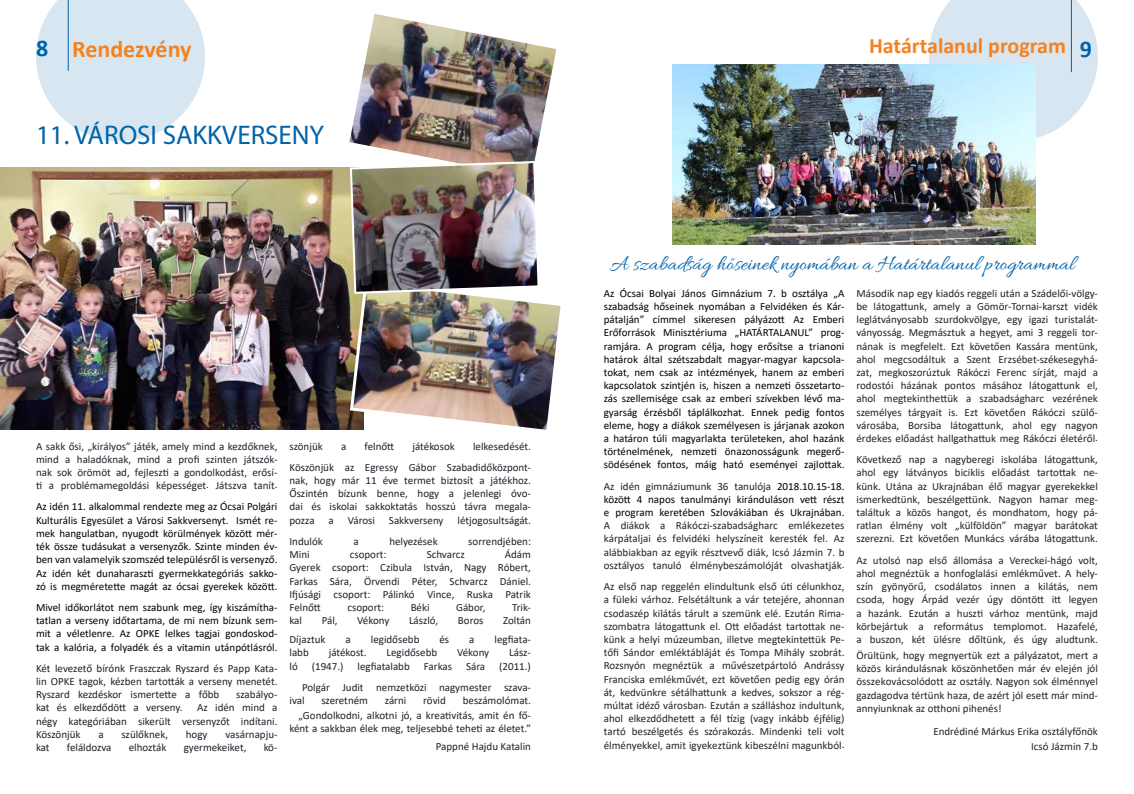
<style>
.page{position:relative;width:1134px;height:794px;background:#fff}
.page>*{position:absolute;margin:0;border:0;box-sizing:border-box;transform-origin:0 0}
.t1{font:27px "Myriad Pro";color:#0063a9}
.t2{font:700 24px "Calibri";letter-spacing:-.005em;color:#f58220}
.t3{font:700 24px "Calibri";color:#0063a9}
.t4{font:22px "Allura";color:#0063a9}
.t5{font:700 22px "Calibri";color:#f58220}
.t6{font:11px/13.2px "Calibri";color:#222;text-align:justify}
.t7{font:11px/13.2px "Calibri";color:#000;text-align:justify}
.t8{font:11px/13.2px "Calibri";color:#1d2129;text-align:justify}
.s1{color:#222}
</style>
<div class="page">
<svg style="left:929px;top:0;width:169px;height:141px;background:#dce9f2"></svg>
<svg style="left:36px;top:0;width:169px;height:141px"></svg>
<img style="left:0;top:167px;width:348px;height:262px">
<img style="left:344px;top:14px;width:213px;height:169px">
<img style="left:348px;top:160px;width:213px;height:270px">
<img style="left:673px;top:64px;width:362px;height:180px">
<h2 class="t2" style="left:72px;top:32px;width:121px">Rendezvény</h2>
<h3 class="t5" style="left:869px;top:31px;width:198px">Határtalanul program</h3>
<h2 class="t3" style="left:36px;top:31px;width:14px">8</h2>
<h2 class="t3" style="left:1080px;top:32px;width:14px">9</h2>
<h1 class="t1" style="left:36px;top:118px;width:289px">11. VÁROSI SAKKVERSENY</h1>
<p class="t8" style="left:36px;top:439px;width:243px">A sakk ősi, „királyos” játék, amely mind a kezdőknek, mind a haladóknak, mind a profi szinten játszók&shy;nak sok örömöt ad, fejleszti a gondolkodást, erősí&shy;ti a problémamegoldási képességet. Játszva tanít.</p>
<p class="t7" style="left:36px;top:500px;width:243px">Az idén 11. alkalommal rendezte meg az Ócsai Polgári Kulturális Egyesület a Városi Sakkversenyt. Ismét re&shy;mek hangulatban, nyugodt körülmények között mér&shy;ték össze tudásukat a versenyzők. Szinte minden év&shy;ben van valamelyik szomszéd településről is versenyző.<br>Az idén két dunaharaszti gyermekkategóriás sakko&shy;zó is megméretette magát az ócsai gyerekek között.</p>
<p class="t7" style="left:36px;top:600px;width:243px">Mivel időkorlátot nem szabunk meg, így kiszámítha&shy;tatlan a verseny időtartama, de mi nem bízunk sem&shy;mit a véletlenre. Az OPKE lelkes tagjai gondoskod&shy;tak a kalória, a folyadék és a vitamin utánpótlásról.</p>
<p class="t8" style="left:36px;top:661px;width:243px">Két levezető bírónk Fraszczak Ryszard és Papp Kata&shy;lin OPKE tagok, kézben tartották a verseny menetét.<br>Ryszard kezdéskor ismertette a főbb</p>
<p class="t8" style="left:236px;top:687px;width:43px">szabályo-</p>
<p class="t8" style="left:36px;top:701px;width:148px">kat és elkezdődött a verseny.</p>
<p class="t8" style="left:36px;top:701px;width:243px;text-indent:161px">Az idén mind a négy kategóriában sikerült versenyzőt indítani.<br>Köszönjük</p>
<p class="t8" style="left:98px;top:727px;width:7px">a</p>
<p class="t8" style="left:121px;top:727px;width:48px">szülőknek,</p>
<p class="t8" style="left:186px;top:727px;width:23px">hogy</p>
<p class="t8" style="left:225px;top:727px;width:54px">vasárnapju-</p>
<p class="t8" style="left:36px;top:740px;width:15px">kat</p>
<p class="t8" style="left:67px;top:740px;width:46px">feláldozva</p>
<p class="t8" style="left:129px;top:740px;width:39px">elhozták</p>
<p class="t8" style="left:184px;top:740px;width:64px">gyermekeiket,</p>
<p class="t8" style="left:264px;top:740px;width:15px">kö-</p>
<p class="t8" style="left:289px;top:439px;width:35px">szönjük</p>
<p class="t8" style="left:341px;top:439px;width:7px">a</p>
<p class="t8" style="left:365px;top:439px;width:31px">felnőtt</p>
<p class="t8" style="left:412px;top:439px;width:44px">játékosok</p>
<p class="t8" style="left:289px;top:435px;width:243px;line-height:21.2px;text-align:right">lelkesedését.<br>Köszönjük az Egressy Gábor Szabadidőközpont-</p>
<p class="t8" style="left:289px;top:473px;width:243px">nak, hogy már 11 éve termet biztosít a játékhoz.<br>Őszintén bízunk benne, hogy a jelenlegi óvo&shy;dai és iskolai sakkoktatás hosszú távra megala&shy;pozza</p>
<p class="t8" style="left:329px;top:513px;width:7px">a</p>
<p class="t8" style="left:348px;top:513px;width:29px">Városi</p>
<p class="t8" style="left:389px;top:513px;width:56px">Sakkverseny</p>
<p class="t8" style="left:458px;top:513px;width:75px">létjogosultságát.</p>
<p class="t8" style="left:289px;top:534px;width:35px">Indulók</p>
<p class="t8" style="left:353px;top:534px;width:7px">a</p>
<p class="t8" style="left:389px;top:534px;width:50px">helyezések</p>
<p class="t8" style="left:468px;top:534px;width:64px">sorrendjében:</p>
<p class="t8" style="left:289px;top:547px;width:22px">Mini</p>
<p class="t8" style="left:350px;top:547px;width:38px">csoport:</p>
<p class="t8" style="left:427px;top:547px;width:40px">Schvarcz</p>
<p class="t8" style="left:289px;top:547px;width:243px;text-indent:215px">Ádám Gyerek csoport: Czibula István, Nagy Róbert, Farkas Sára, Örvendi Péter, Schvarcz Dániel.<br>Ifjúsági csoport: Pálinkó Vince, Ruska Patrik Felnőtt</p>
<p class="t8" style="left:347px;top:600px;width:38px">csoport:</p>
<p class="t8" style="left:411px;top:600px;width:20px">Béki</p>
<p class="t8" style="left:456px;top:600px;width:31px">Gábor,</p>
<p class="t8" style="left:512px;top:600px;width:20px">Trik-</p>
<p class="t8" style="left:289px;top:613px;width:14px">kal</p>
<p class="t8" style="left:322px;top:613px;width:17px">Pál,</p>
<p class="t8" style="left:357px;top:613px;width:34px">Vékony</p>
<p class="t8" style="left:409px;top:613px;width:31px">László,</p>
<p class="t8" style="left:458px;top:613px;width:27px">Boros</p>
<p class="t8" style="left:503px;top:613px;width:29px">Zoltán</p>
<p class="t8" style="left:289px;top:632px;width:37px">Díjaztuk</p>
<p class="t8" style="left:346px;top:632px;width:7px">a</p>
<p class="t8" style="left:371px;top:632px;width:50px">legidősebb</p>
<p class="t8" style="left:439px;top:632px;width:11px">és</p>
<p class="t8" style="left:469px;top:632px;width:7px">a</p>
<p class="t8" style="left:495px;top:632px;width:38px">legfiata-</p>
<p class="t8" style="left:289px;top:646px;width:21px">labb</p>
<p class="t8" style="left:329px;top:646px;width:39px">játékost.</p>
<p class="t8" style="left:386px;top:646px;width:52px">Legidősebb</p>
<p class="t8" style="left:457px;top:646px;width:34px">Vékony</p>
<p class="t8" style="left:509px;top:646px;width:23px">Lász-</p>
<p class="t8" style="left:289px;top:659px;width:10px">ló</p>
<p class="t8" style="left:312px;top:659px;width:33px">(1947.)</p>
<p class="t8" style="left:357px;top:659px;width:54px">legfiatalabb</p>
<p class="t8" style="left:424px;top:659px;width:30px">Farkas</p>
<p class="t8" style="left:466px;top:659px;width:21px">Sára</p>
<p class="t8" style="left:302px;top:655px;width:230px;line-height:21.2px;text-align:right">(2011.)<br>Polgár Judit nemzetközi nagymester szava-</p>
<p class="t8" style="left:289px;top:693px;width:17px">ival</p>
<p class="t8" style="left:321px;top:693px;width:48px">szeretném</p>
<p class="t8" style="left:385px;top:693px;width:23px">zárni</p>
<p class="t8" style="left:423px;top:693px;width:24px">rövid</p>
<p class="t8" style="left:298px;top:692px;width:234px;line-height:15px;text-align:right">beszámolómat.<br>„Gondolkodni, alkotni jó, a kreativitás, amit én fő-</p>
<p class="t8" style="left:289px;top:719px;width:243px;line-height:17.7px;text-align:right">ként a sakkban élek meg, teljesebbé teheti az életet.”<br>Pappné Hajdu Katalin</p>
<h3 class="t4" style="left:610px;top:251px;width:466px">A szabadság hőseinek nyomában a Határtalanul programmal</h3>
<p class="t7" style="left:604px;top:286px;width:242px">Az Ócsai Bolyai János Gimnázium 7. b osztálya „A szabadság hőseinek nyomában a Felvidéken és Kár&shy;pátalján” címmel sikeresen pályázott Az Emberi Erőforrások Minisztériuma „HATÁRTALANUL” prog&shy;ramjára. A program célja, hogy erősítse a trianoni határok által szétszabdalt magyar-magyar kapcsola&shy;tokat, nem csak az intézmények, hanem az emberi kapcsolatok szintjén is, hiszen a nemzeti összetarto&shy;zás szellemisége csak az emberi szívekben lévő ma&shy;gyarság érzésből táplálkozhat. Ennek pedig fontos eleme, hogy a diákok személyesen is járjanak azokon a határon túli magyarlakta területeken, ahol hazánk történelmének, nemzeti önazonosságunk megerő&shy;södésének fontos, máig ható eseményei zajlottak.</p>
<p class="t7" style="left:604px;top:479px;width:242px"><span class="s1">Az idén gimnáziumunk 36 tanulója</span> 2018.10.15-18. között 4 napos tanulmányi kiránduláson vett részt e program keretében Szlovákiában és Ukrajnában.</p>
<p class="t6" style="left:604px;top:519px;width:242px">A diákok a Rákóczi-szabadságharc emlékezetes kárpátaljai és felvidéki helyszíneit keresték fel. Az alábbiakban az egyik résztvevő diák, Icsó Jázmin 7. b osztályos tanuló élménybeszámolóját olvashatják.</p>
<p class="t6" style="left:604px;top:579px;width:242px">Az első nap reggelén elindultunk első úti célunkhoz, a füleki várhoz. Felsétáltunk a vár tetejére, ahonnan csodaszép kilátás tárult a szemünk elé. Ezután Rima&shy;szombatra látogattunk el. Ott előadást tartottak ne&shy;künk a helyi múzeumban, illetve megtekintettük Pe&shy;tőfi Sándor emléktábláját és Tompa Mihály szobrát.<br>Rozsnyón megnéztük a művészetpártoló Andrássy Franciska emlékművét, ezt követően pedig egy órán át, kedvünkre sétálhattunk a kedves, sokszor a rég&shy;múltat idéző városban. Ezután a szálláshoz indultunk, ahol elkezdődhetett a fél tízig (vagy inkább éjfélig) tartó beszélgetés és szórakozás. Mindenki teli volt élményekkel, amit igyekeztünk kibeszélni magunkból.</p>
<p class="t6" style="left:856px;top:286px;width:243px">Második nap egy kiadós reggeli után a Szádelői-völgy&shy;be látogattunk, amely a Gömör-Tornai-karszt vidék leglátványosabb szurdokvölgye, egy igazi turistalát&shy;ványosság. Megmásztuk a hegyet, ami 3 reggeli tor&shy;nának is megfelelt. Ezt követően Kassára mentünk, ahol megcsodáltuk a Szent Erzsébet-székesegyhá&shy;zat, megkoszorúztuk Rákóczi Ferenc sírját, majd a rodostói házának pontos másához látogattunk el, ahol megtekinthettük a szabadságharc vezérének személyes tárgyait is. Ezt követően Rákóczi szülő&shy;városába, Borsiba látogattunk, ahol egy nagyon érdekes előadást hallgathattuk meg Rákóczi életéről.</p>
<p class="t6" style="left:856px;top:453px;width:243px">Következő nap a nagyberegi iskolába látogattunk, ahol egy látványos biciklis előadást tartottak ne&shy;künk. Utána az Ukrajnában élő magyar gyerekekkel ismerkedtünk, beszélgettünk. Nagyon hamar meg&shy;találtuk a közös hangot, és mondhatom, hogy pá&shy;ratlan élmény volt „külföldön” magyar barátokat szerezni. Ezt követően Munkács várába látogattunk.</p>
<p class="t6" style="left:856px;top:553px;width:243px">Az utolsó nap első állomása a Vereckei-hágó volt, ahol megnéztük a honfoglalási emlékművet. A hely&shy;szín gyönyörű, csodálatos innen a kilátás, nem csoda, hogy Árpád vezér úgy döntött itt legyen a hazánk. Ezután a huszti várhoz mentünk, majd körbejártuk a református templomot. Hazafelé, a buszon, két ülésre dőltünk, és úgy aludtunk.</p>
<p class="t6" style="left:856px;top:648px;width:243px">Örültünk, hogy megnyertük ezt a pályázatot, mert a közös kirándulásnak köszönhetően már év elején jól összekovácsolódott az osztály. Nagyon sok élménnyel gazdagodva tértünk haza, de azért jól esett már mind&shy;annyiunknak az otthoni pihenés!</p>
<p class="t6" style="left:933px;top:723px;width:166px;line-height:15px;text-align:right">Endrédiné Márkus Erika osztályfőnök<br>Icsó Jázmin 7.b</p>
</div>
